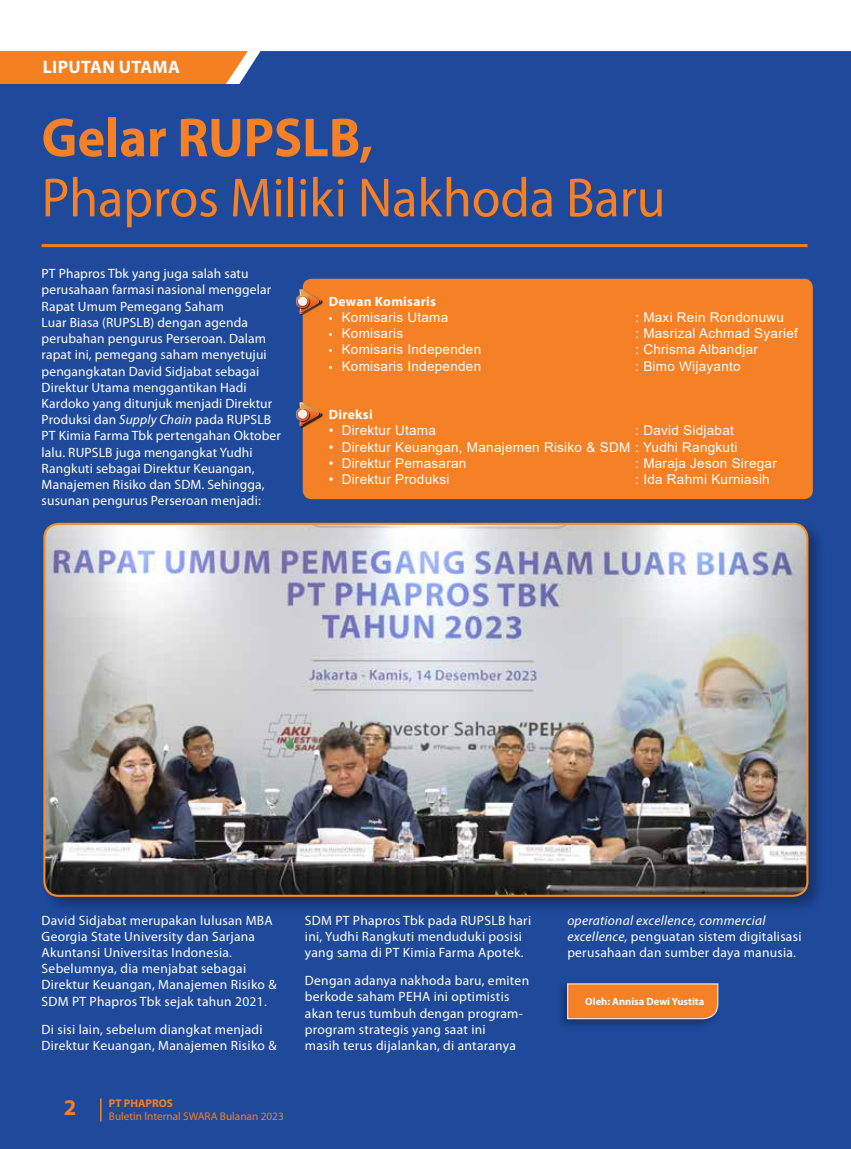
<style>
.page{position:relative;width:851px;height:1149px;background:#fff}
.page>*{position:absolute;margin:0;border:0;box-sizing:border-box;transform-origin:0 0}
.t1{font:55.5px "Myriad Pro";color:#f58025;scale:.94 1}
.t2{font:700 55.5px "Myriad Pro";color:#f58025;scale:.94 1}
.t3{font:700 22.5px "Myriad Pro";color:#f58021}
.t4{font:700 18px "Myriad Pro";letter-spacing:.02em;color:#fff}
.t5{font:13.5px/16.2px "Myriad Pro";letter-spacing:.015em;color:#fff}
.t6{font:13.5px "Arial";letter-spacing:.02em;color:#fff}
.t7{font:700 13.5px "Myriad Pro";letter-spacing:.02em;color:#fff}
.t8{font:11.25px "Myriad Pro";color:#f58021}
.t9{font:700 11.25px "Myriad Pro";color:#f58021}
.t10{font:700 10.5px "Myriad Pro";color:#fff}
.s1{font-style:italic}
.s2{font-family:"Myriad Pro"}
</style>
<div class="page">
<svg style="left:59px;top:51px;width:791px;height:34px;background:#515882"></svg>
<div style="left:0;top:51px;width:59px;height:34px;background:#f58021"></div>
<div style="left:0;top:85px;width:850px;height:1063px;background:#1f499b"></div>
<div style="left:303px;top:279px;width:509px;height:220px;background:#f58025;border-radius:9px"></div>
<div style="left:41px;top:520px;width:785px;height:394px;background:#000;opacity:.3"></div>
<img style="left:44px;top:523px;width:763px;height:372px">
<div style="left:43px;top:522px;width:765px;height:374px;border:2px solid #f78d22;border-radius:14px"></div>
<hr style="left:42px;top:244px;width:765px;height:3px;background:#f58025">
<svg style="left:100px;top:1098px;width:1px;height:22px"></svg>
<div style="left:299px;top:289px;width:24px;height:27px;background:#fff;opacity:.36"></div>
<svg style="left:299px;top:289px;width:24px;height:26px"></svg>
<div style="left:296px;top:292px;width:15px;height:16px;background:#fff;opacity:.36"></div>
<div style="left:297px;top:296px;width:11px;height:11px;background:#000;opacity:.56"></div>
<svg style="left:298px;top:296px;width:9px;height:10px"></svg>
<div style="left:299px;top:401px;width:24px;height:27px;background:#fff;opacity:.36"></div>
<svg style="left:299px;top:401px;width:24px;height:26px"></svg>
<div style="left:296px;top:404px;width:15px;height:17px;background:#fff;opacity:.36"></div>
<div style="left:297px;top:408px;width:11px;height:11px;background:#000;opacity:.56"></div>
<div style="left:298px;top:409px;width:9px;height:9px;background:#fef0e7;border-radius:50%"></div>
<div style="left:556px;top:979px;width:165px;height:51px;background:#000;opacity:.3"></div>
<svg style="left:567px;top:982px;width:151px;height:37px;background:#eb8436"></svg>
<h3 class="t4" style="left:43px;top:55px;width:139px">LIPUTAN UTAMA</h3>
<h1 class="t2" style="left:42px;top:101px;width:354px">Gelar RUPSLB,</h1>
<h1 class="t1" style="left:42px;top:167px;width:665px">Phapros Miliki Nakhoda Baru</h1>
<p class="t5" style="left:42px;top:266px;width:241px">PT Phapros Tbk yang juga salah satu perusahaan farmasi nasional menggelar Rapat Umum Pemegang Saham<br>Luar Biasa (RUPSLB) dengan agenda perubahan pengurus Perseroan. Dalam rapat ini, pemegang saham menyetujui pengangkatan David Sidjabat sebagai Direktur Utama menggantikan Hadi Kardoko yang ditunjuk menjadi Direktur Produksi dan <span class="s1">Supply Chain</span> pada RUPSLB PT Kimia Farma Tbk pertengahan Oktober lalu. RUPSLB juga mengangkat Yudhi Rangkuti sebagai Direktur Keuangan, Manajemen Risiko dan SDM. Sehingga, susunan pengurus Perseroan menjadi:</p>
<p class="t7" style="left:329px;top:292px;width:108px">Dewan Komisaris</p>
<p class="t6" style="left:329px;top:308px;width:121px"><span class="s2">•</span> Komisaris Utama</p>
<p class="t6" style="left:635px;top:308px;width:150px">: Maxi Rein Rondonuwu</p>
<p class="t6" style="left:329px;top:324px;width:76px"><span class="s2">•</span> Komisaris</p>
<p class="t6" style="left:635px;top:324px;width:164px">: Masrizal Achmad Syarief</p>
<p class="t6" style="left:329px;top:340px;width:154px"><span class="s2">•</span> Komisaris Independen</p>
<p class="t6" style="left:635px;top:340px;width:124px">: Chrisma Albandjar</p>
<p class="t6" style="left:329px;top:356px;width:154px"><span class="s2">•</span> Komisaris Independen</p>
<p class="t6" style="left:635px;top:356px;width:107px">: Bimo Wijayanto</p>
<p class="t7" style="left:329px;top:406px;width:45px">Direksi</p>
<p class="t6" style="left:329px;top:421px;width:109px">• Direktur Utama</p>
<p class="t6" style="left:635px;top:421px;width:100px">: David Sidjabat</p>
<p class="t6" style="left:329px;top:437px;width:410px">• Direktur Keuangan, Manajemen Risiko &amp; SDM : Yudhi Rangkuti</p>
<p class="t6" style="left:329px;top:453px;width:139px">• Direktur Pemasaran</p>
<p class="t6" style="left:635px;top:453px;width:143px">: Maraja Jeson Siregar</p>
<p class="t6" style="left:329px;top:470px;width:122px">• Direktur Produksi</p>
<p class="t6" style="left:635px;top:470px;width:136px">: Ida Rahmi Kurniasih</p>
<p class="t5" style="left:42px;top:911px;width:236px">David Sidjabat merupakan lulusan MBA Georgia State University dan Sarjana Akuntansi Universitas Indonesia.<br>Sebelumnya, dia menjabat sebagai Direktur Keuangan, Manajemen Risiko &amp; SDM PT Phapros Tbk sejak tahun 2021.</p>
<p class="t5" style="left:42px;top:1021px;width:236px">Di sisi lain, sebelum diangkat menjadi<br>Direktur Keuangan, Manajemen Risiko &amp;</p>
<h2 class="t3" style="left:64px;top:1092px;width:14px">2</h2>
<p class="t9" style="left:109px;top:1095px;width:65px">PT PHAPROS</p>
<p class="t8" style="left:109px;top:1110px;width:176px">Buletin Internal SWARA Bulanan 2023</p>
<p class="t5" style="left:305px;top:911px;width:228px">SDM PT Phapros Tbk pada RUPSLB hari ini, Yudhi Rangkuti menduduki posisi yang sama di PT Kimia Farma Apotek.</p>
<p class="t5" style="left:305px;top:972px;width:226px">Dengan adanya nakhoda baru, emiten berkode saham PEHA ini optimistis akan terus tumbuh dengan program&shy;program strategis yang saat ini<br>masih terus dijalankan, di antaranya</p>
<p class="t5" style="left:567px;top:911px;width:236px"><span class="s1">operational excellence, commercial excellence,</span> penguatan sistem digitalisasi perusahaan dan sumber daya manusia.</p>
<p class="t10" style="left:585px;top:994px;width:120px">Oleh: Annisa Dewi Yustita</p>
</div>
